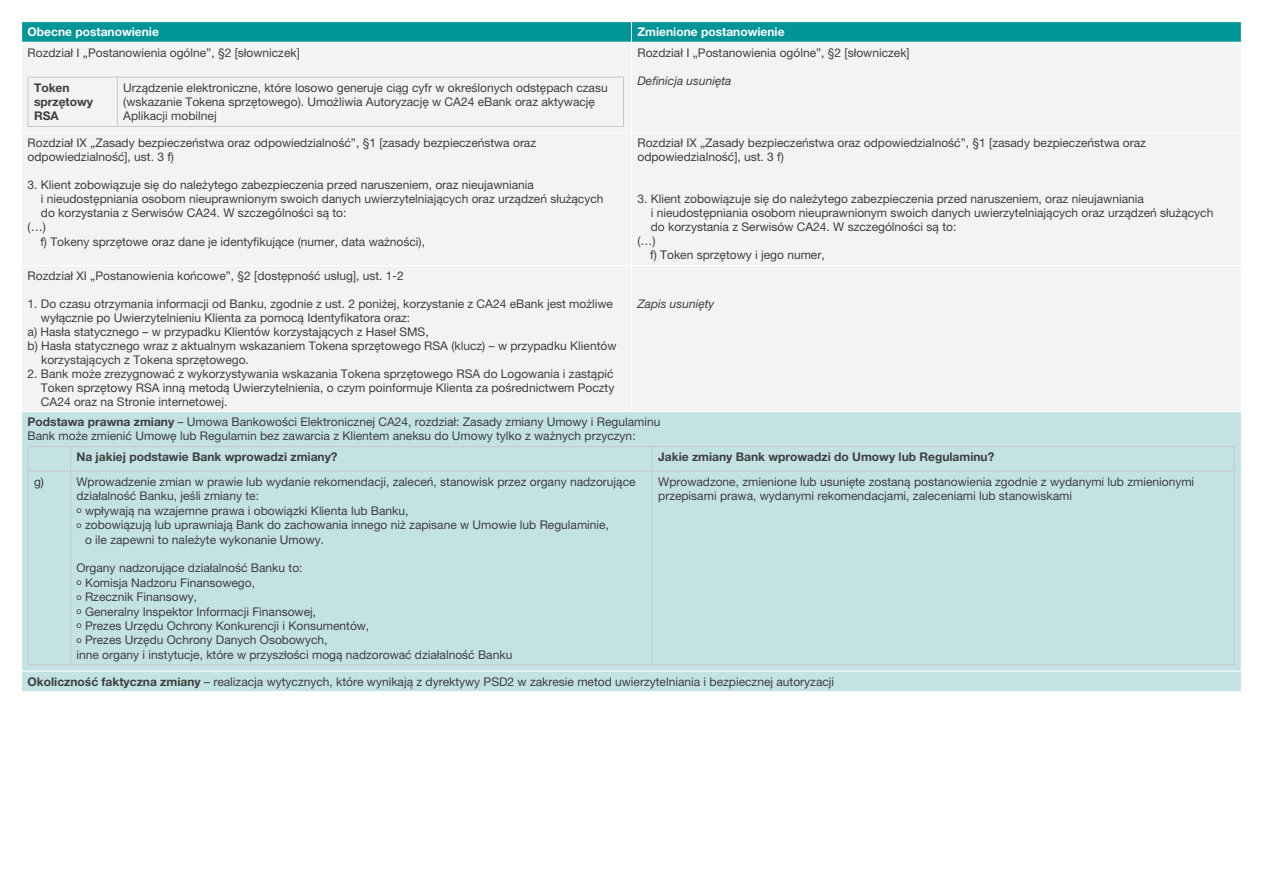
<style>
.page{position:relative;width:1263px;height:893px;background:#fff}
.page>*{position:absolute;margin:0;border:0;box-sizing:border-box;transform-origin:0 0}
.wciecie_3pkt{font:12px/14px "Helvetica Neue LT Pro";color:#3e3e3f}
.t1{font:700 12px/14.4px "Helvetica Neue LT Pro";color:#3e3e3f}
.t2{font:700 12px "Helvetica Neue LT Pro";color:#fff}
.t3{font:italic 12px "Helvetica Neue LT Pro";color:#3e3e3f}
.s1{font-weight:700}
.s2{font-size:9px}
</style>
<div class="page">
<div style="left:22px;top:43px;width:1219px;height:368px;background:#f2f3f4"></div>
<div style="left:22px;top:412px;width:1219px;height:279px;background:#c3e2e4"></div>
<svg style="left:21px;top:22px;width:1221px;height:20px;background:#069799"></svg>
<hr style="left:631px;top:43px;width:1px;height:89px;background:#fff">
<hr style="left:21px;top:132px;width:610px;height:1px;background:#fff">
<hr style="left:631px;top:132px;width:611px;height:1px;background:#fff">
<hr style="left:631px;top:133px;width:1px;height:132px;background:#fff">
<hr style="left:21px;top:265px;width:610px;height:1px;background:#fff">
<hr style="left:631px;top:265px;width:611px;height:1px;background:#fff">
<hr style="left:631px;top:266px;width:1px;height:145px;background:#fff">
<hr style="left:21px;top:671px;width:610px;height:1px;background:#fff">
<hr style="left:631px;top:671px;width:611px;height:1px;background:#fff">
<hr style="left:28px;top:77px;width:89px;height:1px;background:#c7c8ca">
<hr style="left:28px;top:77px;width:1px;height:49px;background:#c7c8ca">
<hr style="left:117px;top:77px;width:507px;height:1px;background:#c7c8ca">
<hr style="left:117px;top:77px;width:1px;height:49px;background:#c7c8ca">
<hr style="left:623px;top:77px;width:1px;height:49px;background:#c7c8ca">
<hr style="left:28px;top:126px;width:89px;height:1px;background:#c7c8ca">
<hr style="left:117px;top:126px;width:507px;height:1px;background:#c7c8ca">
<hr style="left:28px;top:446px;width:43px;height:1px;background:#c7c8ca">
<svg style="left:28px;top:447px;width:1px;height:24px"></svg>
<hr style="left:71px;top:446px;width:581px;height:1px;background:#c7c8ca">
<svg style="left:70px;top:447px;width:1px;height:24px"></svg>
<hr style="left:652px;top:446px;width:582px;height:1px;background:#c7c8ca">
<svg style="left:652px;top:447px;width:1px;height:24px"></svg>
<svg style="left:1233px;top:447px;width:1px;height:24px"></svg>
<hr style="left:28px;top:471px;width:43px;height:1px;background:#c7c8ca">
<hr style="left:28px;top:472px;width:1px;height:192px;background:#c7c8ca">
<hr style="left:71px;top:471px;width:581px;height:1px;background:#c7c8ca">
<hr style="left:70px;top:472px;width:1px;height:192px;background:#c7c8ca">
<hr style="left:652px;top:471px;width:582px;height:1px;background:#c7c8ca">
<hr style="left:652px;top:472px;width:1px;height:192px;background:#c7c8ca">
<hr style="left:1233px;top:472px;width:1px;height:192px;background:#c7c8ca">
<hr style="left:28px;top:664px;width:43px;height:1px;background:#c7c8ca">
<hr style="left:71px;top:664px;width:581px;height:1px;background:#c7c8ca">
<hr style="left:652px;top:664px;width:582px;height:1px;background:#c7c8ca">
<p class="t2" style="left:28px;top:25px;width:133px">Obecne postanowienie</p>
<p class="t2" style="left:637px;top:25px;width:149px">Zmienione postanowienie</p>
<p class="wciecie_3pkt" style="left:28px;top:45px;width:274px">Rozdział I „Postanowienia ogólne”, §2 [słowniczek]</p>
<p class="t1" style="left:34px;top:80px;width:61px">Token sprzętowy<br>RSA</p>
<p class="wciecie_3pkt" style="left:123px;top:80px;width:486px;line-height:14.4px">Urządzenie elektroniczne, które losowo generuje ciąg cyfr w określonych odstępach czasu (wskazanie Tokena sprzętowego). Umożliwia Autoryzację w CA24 eBank oraz aktywację<br>Aplikacji mobilnej</p>
<p class="wciecie_3pkt" style="left:637px;top:45px;width:274px">Rozdział I „Postanowienia ogólne”, §2 [słowniczek]</p>
<p class="t3" style="left:637px;top:73px;width:96px">Definicja usunięta</p>
<p class="wciecie_3pkt" style="left:28px;top:136px;width:510px">Rozdział IX „Zasady bezpieczeństwa oraz odpowiedzialność”, §1 [zasady bezpieczeństwa oraz odpowiedzialność], ust. 3 f)</p>
<p class="wciecie_3pkt" style="left:41px;top:178px;width:564px;text-indent:-13px">3. Klient zobowiązuje się do należytego zabezpieczenia przed naruszeniem, oraz nieujawniania<br>i nieudostępniania osobom nieuprawnionym swoich danych uwierzytelniających oraz urządzeń służących do korzystania z Serwisów CA24. W szczególności są to:</p>
<p class="wciecie_3pkt" style="left:28px;top:220px;width:20px">(…)</p>
<p class="wciecie_3pkt" style="left:40px;top:234px;width:386px">f) Tokeny sprzętowe oraz dane je identyfikujące (numer, data ważności),</p>
<p class="wciecie_3pkt" style="left:28px;top:269px;width:378px">Rozdział XI „Postanowienia końcowe”, §2 [dostępność usług], ust. 1-2</p>
<p class="wciecie_3pkt" style="left:41px;top:297px;width:573px;text-indent:-13px">1. Do czasu otrzymania informacji od Banku, zgodnie z ust. 2 poniżej, korzystanie z CA24 eBank jest możliwe wyłącznie po Uwierzytelnieniu Klienta za pomocą Identyfikatora oraz:</p>
<p class="wciecie_3pkt" style="left:28px;top:324px;width:403px">a) Hasła statycznego – w przypadku Klientów korzystających z Haseł SMS,</p>
<p class="wciecie_3pkt" style="left:41px;top:338px;width:577px;text-indent:-14px">b) Hasła statycznego wraz z aktualnym wskazaniem Tokena sprzętowego RSA (klucz) – w przypadku Klientów korzystających z Tokena sprzętowego.</p>
<p class="wciecie_3pkt" style="left:41px;top:366px;width:575px;text-align:justify;text-indent:-13px">2. Bank może zrezygnować z wykorzystywania wskazania Tokena sprzętowego RSA do Logowania i zastąpić Token sprzętowy RSA inną metodą Uwierzytelnienia, o czym poinformuje Klienta za pośrednictwem Poczty CA24 oraz na Stronie internetowej.</p>
<p class="wciecie_3pkt" style="left:637px;top:136px;width:510px">Rozdział IX „Zasady bezpieczeństwa oraz odpowiedzialność”, §1 [zasady bezpieczeństwa oraz odpowiedzialność], ust. 3 f)</p>
<p class="wciecie_3pkt" style="left:651px;top:192px;width:564px;text-indent:-13px">3. Klient zobowiązuje się do należytego zabezpieczenia przed naruszeniem, oraz nieujawniania<br>i nieudostępniania osobom nieuprawnionym swoich danych uwierzytelniających oraz urządzeń służących do korzystania z Serwisów CA24. W szczególności są to:</p>
<p class="wciecie_3pkt" style="left:637px;top:234px;width:20px">(…)</p>
<p class="wciecie_3pkt" style="left:650px;top:248px;width:176px">f) Token sprzętowy i jego numer,</p>
<p class="t3" style="left:637px;top:296px;width:78px">Zapis usunięty</p>
<p class="wciecie_3pkt" style="left:28px;top:415px;width:634px"><span class="s1">Podstawa prawna zmiany</span> – Umowa Bankowości Elektronicznej CA24, rozdział: Zasady zmiany Umowy i Regulaminu</p>
<p class="wciecie_3pkt" style="left:28px;top:429px;width:609px">Bank może zmienić Umowę lub Regulamin bez zawarcia z Klientem aneksu do Umowy tylko z ważnych przyczyn:</p>
<p class="t1" style="left:77px;top:449px;width:263px">Na jakiej podstawie Bank wprowadzi zmiany?</p>
<p class="t1" style="left:658px;top:449px;width:338px">Jakie zmiany Bank wprowadzi do Umowy lub Regulaminu?</p>
<p class="wciecie_3pkt" style="left:34px;top:474px;width:11px">g)</p>
<p class="wciecie_3pkt" style="left:77px;top:474px;width:561px;line-height:14.4px">Wprowadzenie zmian w prawie lub wydanie rekomendacji, zaleceń, stanowisk przez organy nadzorujące działalność Banku, jeśli zmiany te:</p>
<p class="wciecie_3pkt" style="left:77px;top:503px;width:333px"><span class="s2">o</span> wpływają na wzajemne prawa i obowiązki Klienta lub Banku,</p>
<p class="wciecie_3pkt" style="left:85px;top:517px;width:525px;line-height:14.4px;text-indent:-9px"><span class="s2">o</span> zobowiązują lub uprawniają Bank do zachowania innego niż zapisane w Umowie lub Regulaminie, o ile zapewni to należyte wykonanie Umowy.</p>
<p class="wciecie_3pkt" style="left:77px;top:561px;width:228px">Organy nadzorujące działalność Banku to:</p>
<p class="wciecie_3pkt" style="left:77px;top:575px;width:180px"><span class="s2">o</span> Komisja Nadzoru Finansowego,</p>
<p class="wciecie_3pkt" style="left:77px;top:590px;width:122px"><span class="s2">o</span> Rzecznik Finansowy,</p>
<p class="wciecie_3pkt" style="left:77px;top:604px;width:241px"><span class="s2">o</span> Generalny Inspektor Informacji Finansowej,</p>
<p class="wciecie_3pkt" style="left:77px;top:618px;width:294px"><span class="s2">o</span> Prezes Urzędu Ochrony Konkurencji i Konsumentów,</p>
<p class="wciecie_3pkt" style="left:77px;top:633px;width:252px"><span class="s2">o</span> Prezes Urzędu Ochrony Danych Osobowych,</p>
<p class="wciecie_3pkt" style="left:77px;top:647px;width:437px">inne organy i instytucje, które w przyszłości mogą nadzorować działalność Banku</p>
<p class="wciecie_3pkt" style="left:658px;top:474px;width:538px;line-height:14.4px">Wprowadzone, zmienione lub usunięte zostaną postanowienia zgodnie z wydanymi lub zmienionymi przepisami prawa, wydanymi rekomendacjami, zaleceniami lub stanowiskami</p>
<p class="wciecie_3pkt" style="left:28px;top:674px;width:808px"><span class="s1">Okoliczność faktyczna zmiany</span> – realizacja wytycznych, które wynikają z dyrektywy PSD2 w zakresie metod uwierzytelniania i bezpiecznej autoryzacji</p>
</div>
